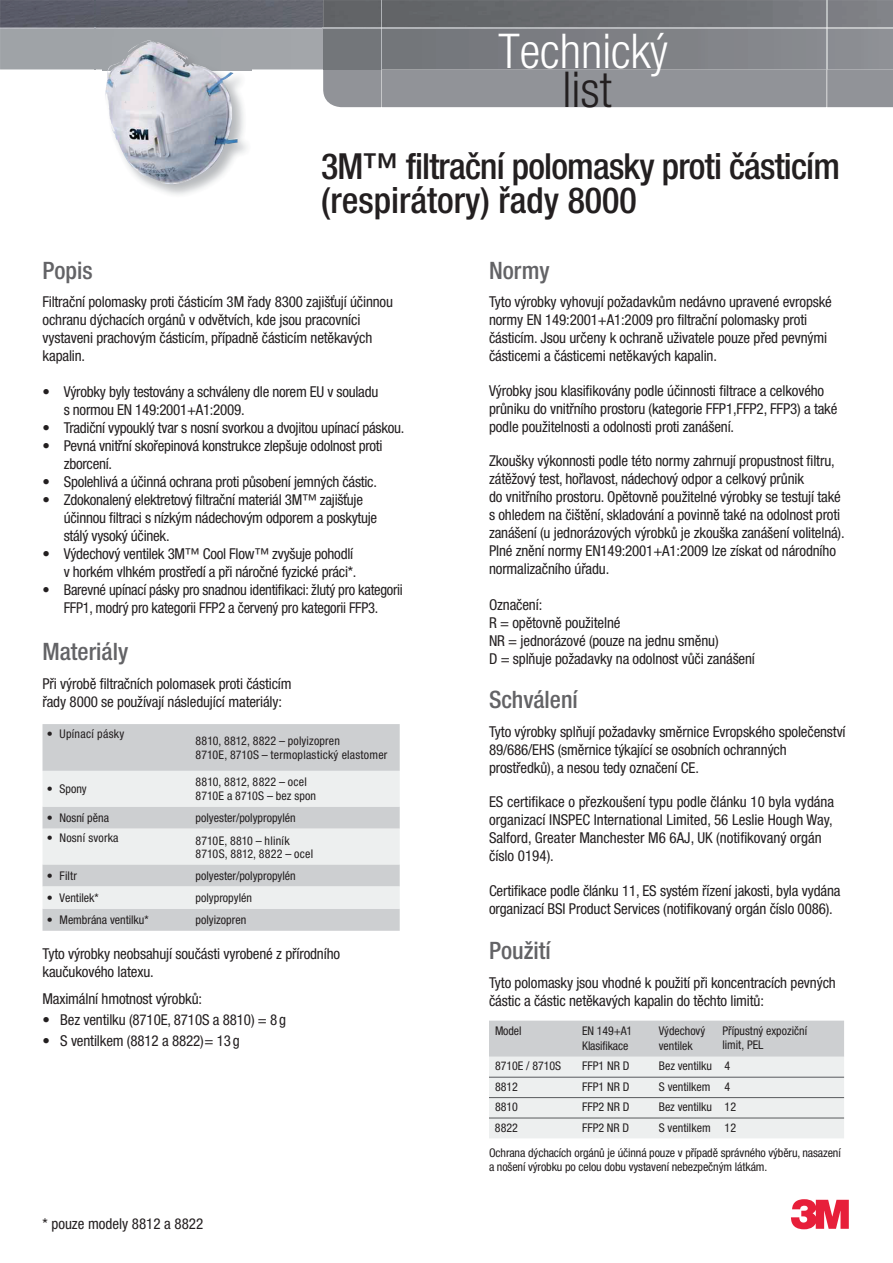
<style>
.page{position:relative;width:893px;height:1263px;background:#fff}
.page>*{position:absolute;margin:0;border:0;box-sizing:border-box;transform-origin:0 0}
.t1{font:300 condensed 49.5px "Helvetica Neue CE";color:#231f20}
.t2{font:300 condensed 48px "Helvetica Neue CE";color:#fff}
.t3{font:500 condensed 36px/34.5px "Helvetica Neue CE";letter-spacing:-.02em;color:#231f20}
.t4{font:500 condensed 24px "Helvetica Neue CE";color:#636366}
.t5{font:condensed 15px/18px "Helvetica Neue CE";letter-spacing:-.01em;color:#231f20}
.t6{font:condensed 12px/14.4px "Helvetica Neue CE";color:#231f20}
.t7{font:condensed 12px/13.5px "Helvetica Neue CE";letter-spacing:.02em;color:#231f20}
.t8{font:condensed 12px "Helvetica Neue CE";letter-spacing:.025em;color:#231f20}
</style>
<div class="page">
<div style="left:43px;top:724px;width:357px;height:207px;background:#cdcfd1"></div>
<svg style="left:43px;top:771px;width:357px;height:138px;background:#e3e5e5"></svg>
<svg style="left:489px;top:1021px;width:355px;height:117px;background:#e1e3e4"></svg>
<hr style="left:489px;top:1077px;width:355px;height:1px;background:#585a5d">
<hr style="left:489px;top:1097px;width:355px;height:1px;background:#585a5d">
<hr style="left:489px;top:1118px;width:230px;height:1px;background:#585a5d">
<hr style="left:719px;top:1118px;width:125px;height:1px;background:#585a5d">
<svg style="left:791px;top:1199px;width:58px;height:30px"></svg>
<svg style="left:323px;top:0;width:570px;height:107px;background:#8e9095"></svg>
<div style="left:323px;top:29px;width:58px;height:40px;background:#73767a"></div>
<hr style="left:381px;top:69px;width:1px;height:38px;background:#c6c7c9">
<img style="left:323px;top:27px;width:58px;height:2px">
<svg style="left:0;top:0;width:323px;height:70px;background:#80838a"></svg>
<hr style="left:826px;top:69px;width:1px;height:38px;background:#c6c7c9">
<svg style="left:381px;top:0;width:512px;height:69px;background:#7a7c81"></svg>
<img style="left:102px;top:38px;width:150px;height:157px">
<img style="left:108px;top:41px;width:46px;height:32px">
<h2 class="t2" style="left:498px;top:25px;width:171px">Technický</h2>
<h1 class="t1" style="left:562px;top:62px;width:51px">list</h1>
<h3 class="t3" style="left:321px;top:152px;width:521px">3M™ filtrační polomasky proti částicím (respirátory) řady 8000</h3>
<h3 class="t4" style="left:43px;top:256px;width:52px">Popis</h3>
<p class="t5" style="left:43px;top:294px;width:352px">Filtrační polomasky proti částicím 3M řady 8300 zajišťují účinnou ochranu dýchacích orgánů v odvětvích, kde jsou pracovníci vystaveni prachovým částicím, případně částicím netěkavých kapalin.</p>
<p class="t5" style="left:64px;top:384px;width:316px;text-indent:-21px">• Výrobky byly testovány a schváleny dle norem EU v souladu s normou EN 149:2001+A1:2009.</p>
<p class="t5" style="left:43px;top:420px;width:363px">• Tradiční vypouklý tvar s nosní svorkou a dvojitou upínací páskou.</p>
<p class="t5" style="left:64px;top:438px;width:320px;text-indent:-21px">• Pevná vnitřní skořepinová konstrukce zlepšuje odolnost proti zborcení.</p>
<p class="t5" style="left:43px;top:474px;width:336px">• Spolehlivá a účinná ochrana proti působení jemných částic.</p>
<p class="t5" style="left:64px;top:492px;width:315px;text-indent:-21px">• Zdokonalený elektretový filtrační materiál 3M™ zajišťuje účinnou filtraci s nízkým nádechovým odporem a poskytuje stálý vysoký účinek.</p>
<p class="t5" style="left:43px;top:546px;width:315px;text-align:right">• Výdechový ventilek 3M™ Cool Flow™ zvyšuje pohodlí v horkém vlhkém prostředí a při náročné fyzické práci*.</p>
<p class="t5" style="left:43px;top:582px;width:362px;text-align:center">• Barevné upínací pásky pro snadnou identifikaci: žlutý pro kategorii<br>FFP1, modrý pro kategorii FFP2 a červený pro kategorii FFP3.</p>
<h3 class="t4" style="left:43px;top:638px;width:87px">Materiály</h3>
<p class="t5" style="left:43px;top:676px;width:251px">Při výrobě filtračních polomasek proti částicím řady 8000 se používají následující materiály:</p>
<p class="t8" style="left:47px;top:727px;width:79px">• Upínací pásky</p>
<p class="t7" style="left:196px;top:735px;width:193px">8810, 8812, 8822 – polyizopren<br>8710E, 8710S – termoplastický elastomer</p>
<p class="t6" style="left:47px;top:783px;width:42px">• Spony</p>
<p class="t6" style="left:196px;top:776px;width:122px;line-height:13.5px">8810, 8812, 8822 – ocel<br>8710E a 8710S – bez spon</p>
<p class="t6" style="left:47px;top:811px;width:64px">• Nosní pěna</p>
<p class="t6" style="left:196px;top:811px;width:102px">polyester/polypropylén</p>
<p class="t6" style="left:47px;top:832px;width:73px">• Nosní svorka</p>
<p class="t7" style="left:196px;top:835px;width:119px">8710E, 8810 – hliník<br>8710S, 8812, 8822 – ocel</p>
<p class="t6" style="left:47px;top:869px;width:32px">• Filtr</p>
<p class="t6" style="left:196px;top:869px;width:102px">polyester/polypropylén</p>
<p class="t6" style="left:47px;top:891px;width:53px">• Ventilek*</p>
<p class="t6" style="left:196px;top:891px;width:58px">polypropylén</p>
<p class="t6" style="left:47px;top:914px;width:103px">• Membrána ventilku*</p>
<p class="t6" style="left:196px;top:914px;width:52px">polyizopren</p>
<p class="t5" style="left:43px;top:946px;width:299px">Tyto výrobky neobsahují součásti vyrobené z přírodního kaučukového latexu.</p>
<p class="t5" style="left:43px;top:991px;width:161px">Maximální hmotnost výrobků:</p>
<p class="t5" style="left:43px;top:1012px;width:245px">• Bez ventilku (8710E, 8710S a 8810) = 8g</p>
<p class="t5" style="left:43px;top:1033px;width:199px">• S ventilkem (8812 a 8822)= 13g</p>
<p class="t5" style="left:43px;top:1216px;width:162px">* pouze modely 8812 a 8822</p>
<h3 class="t4" style="left:489px;top:256px;width:62px">Normy</h3>
<p class="t5" style="left:489px;top:294px;width:344px">Tyto výrobky vyhovují požadavkům nedávno upravené evropské normy EN 149:2001+A1:2009 pro filtrační polomasky proti částicím. Jsou určeny k ochraně uživatele pouze před pevnými částicemi a částicemi netěkavých kapalin.</p>
<p class="t5" style="left:489px;top:383px;width:350px">Výrobky jsou klasifikovány podle účinnosti filtrace a celkového průniku do vnitřního prostoru (kategorie FFP1,FFP2, FFP3) a také podle použitelnosti a odolnosti proti zanášení.</p>
<p class="t5" style="left:489px;top:453px;width:357px">Zkoušky výkonnosti podle této normy zahrnují propustnost filtru, zátěžový test, hořlavost, nádechový odpor a celkový průnik<br>do vnitřního prostoru. Opětovně použitelné výrobky se testují také s ohledem na čištění, skladování a povinně také na odolnost proti zanášení (u jednorázových výrobků je zkouška zanášení volitelná).<br>Plné znění normy EN149:2001+A1:2009 lze získat od národního normalizačního úřadu.</p>
<p class="t5" style="left:489px;top:597px;width:267px">Označení:<br>R = opětovně použitelné<br>NR = jednorázové (pouze na jednu směnu)<br>D = splňuje požadavky na odolnost vůči zanášení</p>
<h3 class="t4" style="left:489px;top:686px;width:90px">Schválení</h3>
<p class="t5" style="left:489px;top:724px;width:358px">Tyto výrobky splňují požadavky směrnice Evropského společenství<br>89/686/EHS (směrnice týkající se osobních ochranných prostředků), a nesou tedy označení CE.</p>
<p class="t5" style="left:489px;top:794px;width:347px">ES certifikace o přezkoušení typu podle článku 10 byla vydána organizací INSPEC International Limited, 56 Leslie Hough Way, Salford, Greater Manchester M6 6AJ, UK (notifikovaný orgán číslo 0194).</p>
<p class="t5" style="left:489px;top:883px;width:353px">Certifikace podle článku 11, ES systém řízení jakosti, byla vydána organizací BSI Product Services (notifikovaný orgán číslo 0086).</p>
<h3 class="t4" style="left:489px;top:937px;width:63px">Použití</h3>
<p class="t5" style="left:489px;top:975px;width:348px">Tyto polomasky jsou vhodné k použití při koncentracích pevných částic a částic netěkavých kapalin do těchto limitů:</p>
<p class="t6" style="left:495px;top:1025px;width:28px">Model</p>
<p class="t6" style="left:582px;top:1025px;width:52px">EN 149+A1<br>Klasifikace</p>
<p class="t6" style="left:659px;top:1025px;width:48px">Výdechový ventilek</p>
<p class="t6" style="left:722px;top:1025px;width:86px">Přípustný expoziční limit, PEL</p>
<p class="t6" style="left:495px;top:1060px;width:68px">8710E / 8710S</p>
<p class="t6" style="left:582px;top:1060px;width:49px">FFP1 NR D</p>
<p class="t6" style="left:659px;top:1060px;width:55px">Bez ventilku</p>
<p class="t6" style="left:495px;top:1080px;width:24px">8812</p>
<p class="t6" style="left:582px;top:1080px;width:49px">FFP1 NR D</p>
<p class="t6" style="left:659px;top:1080px;width:53px">S ventilkem</p>
<p class="t6" style="left:495px;top:1101px;width:24px">8810</p>
<p class="t6" style="left:582px;top:1101px;width:49px">FFP2 NR D</p>
<p class="t6" style="left:659px;top:1101px;width:55px">Bez ventilku</p>
<p class="t6" style="left:725px;top:1121px;width:13px">12</p>
<p class="t6" style="left:725px;top:1060px;width:7px">4</p>
<p class="t6" style="left:725px;top:1080px;width:7px">4</p>
<p class="t6" style="left:725px;top:1101px;width:13px">12</p>
<p class="t6" style="left:495px;top:1121px;width:24px">8822</p>
<p class="t6" style="left:582px;top:1121px;width:49px">FFP2 NR D</p>
<p class="t6" style="left:659px;top:1121px;width:53px">S ventilkem</p>
<p class="t6" style="left:489px;top:1146px;width:353px">Ochrana dýchacích orgánů je účinná pouze v případě správného výběru, nasazení a nošení výrobku po celou dobu vystavení nebezpečným látkám.</p>
</div>
